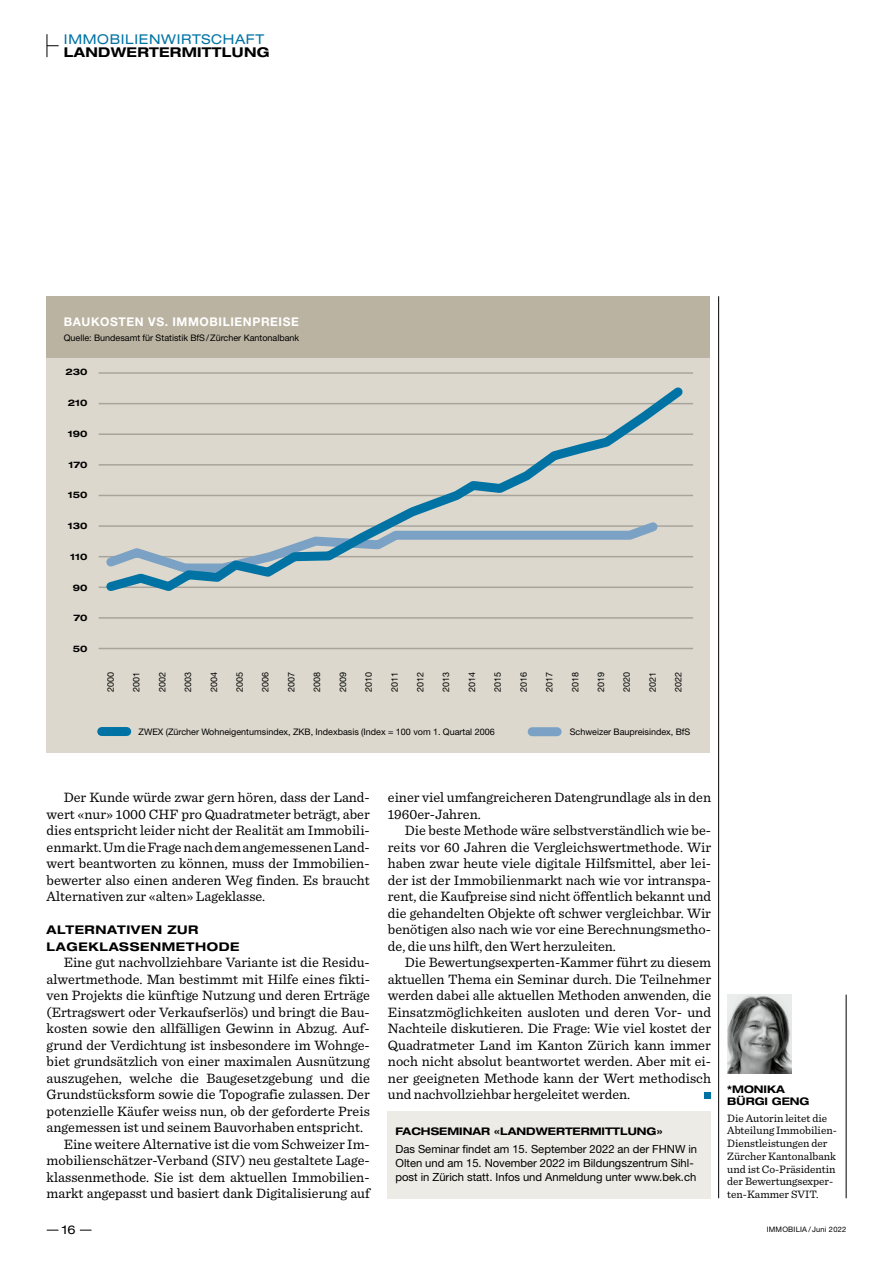
<style>
.page{position:relative;width:893px;height:1263px;background:#fff}
.page>*{position:absolute;margin:0;border:0;box-sizing:border-box;transform-origin:0 0}
.t1{font:14.25px/16.5px "Sentinel";color:#000;text-align:justify}
.t2{font:expanded 13.5px "Helvetica Neue LT Std";letter-spacing:.05em;color:#0073a4}
.t3{font:700 expanded 13.5px "Helvetica Neue LT Std";letter-spacing:.02em;color:#000}
.t4{font:700 expanded 12px/16.5px "Helvetica Neue LT Std";letter-spacing:.05em;color:#000}
.t5{font:700 12px "Helvetica Neue LT Std";letter-spacing:.05em;color:#fff}
.t6{font:expanded 12px "Helvetica Neue LT Std";color:#000}
.t7{font:11.25px/13.8px "Helvetica Neue LT Std";color:#000}
.t8{font:11.25px/12.8px "Sentinel";color:#000}
.t9{font:700 expanded 10.5px/12px "Helvetica Neue LT Std";color:#000}
.t10{font:9px "Helvetica Neue LT Std";color:#000}
.t11{font:700 expanded 9px "Helvetica Neue LT Std";color:#000}
.t12{font:7.5px "Helvetica Neue LT Std";letter-spacing:.025em;color:#000}
</style>
<div class="page">
<svg style="left:80px;top:1230px;width:12px;height:1px"></svg>
<svg style="left:705px;top:1093px;width:6px;height:6px"></svg>
<hr style="left:846px;top:995px;width:1px;height:203px;background:#000">
<img style="left:727px;top:995px;width:64px;height:79px">
<div style="left:387px;top:1111px;width:323px;height:87px;background:#edebe6"></div>
<div style="left:47px;top:296px;width:663px;height:62px;background:#bab3a1"></div>
<div style="left:47px;top:358px;width:663px;height:394px;background:#dcd8cd"></div>
<hr style="left:99px;top:648px;width:594px;height:1px;background:#000">
<hr style="left:99px;top:617px;width:594px;height:2px;background:#000">
<hr style="left:99px;top:586px;width:594px;height:2px;background:#000">
<hr style="left:99px;top:556px;width:594px;height:1px;background:#000">
<hr style="left:99px;top:525px;width:594px;height:2px;background:#000">
<hr style="left:99px;top:495px;width:594px;height:1px;background:#000">
<hr style="left:99px;top:464px;width:594px;height:2px;background:#000">
<hr style="left:99px;top:433px;width:594px;height:2px;background:#000">
<hr style="left:99px;top:372px;width:594px;height:2px;background:#000">
<hr style="left:99px;top:403px;width:594px;height:1px;background:#000">
<div style="left:102px;top:727px;width:25px;height:9px;background:#0073a4"></div>
<div style="left:532px;top:727px;width:25px;height:9px;background:#7ba2c4"></div>
<svg style="left:100px;top:387px;width:591px;height:204px"></svg>
<hr style="left:718px;top:296px;width:1px;height:902px;background:#000">
<svg style="left:47px;top:34px;width:12px;height:23px"></svg>
<p class="t2" style="left:64px;top:31px;width:202px">IMMOBILIENWIRTSCHAFT</p>
<p class="t3" style="left:64px;top:44px;width:207px">LANDWERTERMITTLUNG</p>
<p class="t5" style="left:64px;top:314px;width:237px">BAUKOSTEN VS. IMMOBILIENPREISE</p>
<p class="t10" style="left:64px;top:332px;width:237px">Quelle: Bundesamt für Statistik BfS/Zürcher Kantonalbank</p>
<p class="t11" style="left:66px;top:366px;width:23px">230</p>
<p class="t11" style="left:68px;top:397px;width:21px">210</p>
<p class="t11" style="left:68px;top:428px;width:21px">190</p>
<p class="t11" style="left:68px;top:459px;width:21px">170</p>
<p class="t11" style="left:68px;top:490px;width:21px">150</p>
<p class="t11" style="left:68px;top:520px;width:21px">130</p>
<p class="t11" style="left:70px;top:551px;width:19px">110</p>
<p class="t11" style="left:73px;top:582px;width:16px">90</p>
<p class="t11" style="left:73px;top:613px;width:16px">70</p>
<p class="t11" style="left:73px;top:643px;width:16px">50</p>
<p class="t10" style="left:105px;top:692px;width:22px;rotate:-90deg">2000</p>
<p class="t10" style="left:131px;top:692px;width:22px;rotate:-90deg">2001</p>
<p class="t10" style="left:157px;top:692px;width:22px;rotate:-90deg">2002</p>
<p class="t10" style="left:183px;top:692px;width:22px;rotate:-90deg">2003</p>
<p class="t10" style="left:208px;top:692px;width:22px;rotate:-90deg">2004</p>
<p class="t10" style="left:234px;top:692px;width:22px;rotate:-90deg">2005</p>
<p class="t10" style="left:260px;top:692px;width:22px;rotate:-90deg">2006</p>
<p class="t10" style="left:286px;top:692px;width:22px;rotate:-90deg">2007</p>
<p class="t10" style="left:312px;top:692px;width:22px;rotate:-90deg">2008</p>
<p class="t10" style="left:337px;top:692px;width:22px;rotate:-90deg">2009</p>
<p class="t10" style="left:363px;top:692px;width:22px;rotate:-90deg">2010</p>
<p class="t10" style="left:389px;top:692px;width:22px;rotate:-90deg">2011</p>
<p class="t10" style="left:415px;top:692px;width:22px;rotate:-90deg">2012</p>
<p class="t10" style="left:441px;top:692px;width:22px;rotate:-90deg">2013</p>
<p class="t10" style="left:467px;top:692px;width:22px;rotate:-90deg">2014</p>
<p class="t10" style="left:492px;top:692px;width:22px;rotate:-90deg">2015</p>
<p class="t10" style="left:518px;top:692px;width:22px;rotate:-90deg">2016</p>
<p class="t10" style="left:544px;top:692px;width:22px;rotate:-90deg">2017</p>
<p class="t10" style="left:570px;top:692px;width:22px;rotate:-90deg">2018</p>
<p class="t10" style="left:596px;top:692px;width:22px;rotate:-90deg">2019</p>
<p class="t10" style="left:621px;top:692px;width:22px;rotate:-90deg">2020</p>
<p class="t10" style="left:647px;top:692px;width:22px;rotate:-90deg">2021</p>
<p class="t10" style="left:673px;top:692px;width:22px;rotate:-90deg">2022</p>
<p class="t10" style="left:570px;top:726px;width:122px">Schweizer Baupreisindex, BfS</p>
<p class="t10" style="left:139px;top:726px;width:358px">ZWEX (Zürcher Wohneigentumsindex, ZKB, Indexbasis (Index = 100 vom 1. Quartal 2006</p>
<p class="t1" style="left:47px;top:788px;width:325px;text-indent:17px">Der Kunde würde zwar gern hören, dass der Land&shy;wert «nur» 1000 CHF pro Quadratmeter beträgt, aber dies entspricht leider nicht der Realität am Immobili&shy;enmarkt. Um die Frage nach dem angemessenen Land&shy;wert beantworten zu können, muss der Immobilien&shy;bewerter also einen anderen Weg finden. Es braucht Alternativen zur «alten» Lageklasse.</p>
<p class="t4" style="left:47px;top:921px;width:194px">ALTERNATIVEN ZUR<br>LAGEKLASSENMETHODE</p>
<p class="t1" style="left:64px;top:953px;width:308px">Eine gut nachvollziehbare Variante ist die Residu-</p>
<p class="t1" style="left:47px;top:970px;width:325px">alwertmethode. Man bestimmt mit Hilfe eines fikti-</p>
<p class="t1" style="left:47px;top:986px;width:325px">ven Projekts die künftige Nutzung und deren Erträge</p>
<p class="t1" style="left:47px;top:1003px;width:325px">(Ertragswert oder Verkaufserlös) und bringt die Bau-</p>
<p class="t1" style="left:47px;top:1019px;width:325px">kosten sowie den allfälligen Gewinn in Abzug. Auf-</p>
<p class="t1" style="left:47px;top:1036px;width:325px">grund der Verdichtung ist insbesondere im Wohnge-</p>
<p class="t1" style="left:47px;top:1052px;width:325px">biet grundsätzlich von einer maximalen Ausnützung</p>
<p class="t1" style="left:47px;top:1069px;width:325px">auszugehen, welche die Baugesetzgebung und die</p>
<p class="t1" style="left:47px;top:1085px;width:325px">Grundstücksform sowie die Topografie zulassen. Der</p>
<p class="t1" style="left:47px;top:1102px;width:325px">potenzielle Käufer weiss nun, ob der geforderte Preis</p>
<p class="t1" style="left:47px;top:1118px;width:318px">angemessen ist und seinem Bauvorhaben entspricht.</p>
<p class="t1" style="left:64px;top:1135px;width:308px">Eine weitere Alternative ist die vom Schweizer Im-</p>
<p class="t1" style="left:47px;top:1151px;width:325px">mobilienschätzer-Verband (SIV) neu gestaltete Lage-</p>
<p class="t1" style="left:47px;top:1168px;width:325px">klassenmethode. Sie ist dem aktuellen Immobilien-</p>
<p class="t1" style="left:47px;top:1184px;width:325px">markt angepasst und basiert dank Digitalisierung auf</p>
<p class="t1" style="left:388px;top:788px;width:325px">einer viel umfangreicheren Datengrundlage als in den<br>1960er-Jahren.</p>
<p class="t1" style="left:388px;top:821px;width:325px;text-indent:17px">Die beste Methode wäre selbstverständlich wie be&shy;reits vor 60 Jahren die Vergleichswertmethode. Wir haben zwar heute viele digitale Hilfsmittel, aber lei&shy;der ist der Immobilienmarkt nach wie vor intranspa&shy;rent, die Kaufpreise sind nicht öffentlich bekannt und die gehandelten Objekte oft schwer vergleichbar. Wir benötigen also nach wie vor eine Berechnungsmetho&shy;de, die uns hilft, den Wert herzuleiten.</p>
<p class="t1" style="left:388px;top:953px;width:325px;text-indent:17px">Die Bewertungsexperten-Kammer führt zu diesem aktuellen Thema ein Seminar durch. Die Teilnehmer werden dabei alle aktuellen Methoden anwenden, die Einsatzmöglichkeiten ausloten und deren Vor- und Nachteile diskutieren. Die Frage: Wie viel kostet der Quadratmeter Land im Kanton Zürich kann immer noch nicht absolut beantwortet werden. Aber mit ei&shy;ner geeigneten Methode kann der Wert methodisch und nachvollziehbar hergeleitet werden.</p>
<p class="t9" style="left:395px;top:1125px;width:269px">FACHSEMINAR «LANDWERTERMITTLUNG»</p>
<p class="t7" style="left:395px;top:1142px;width:303px">Das Seminar findet am 15. September 2022 an der FHNW in<br>Olten und am 15. November 2022 im Bildungszentrum Sihl&shy;post in Zürich statt. Infos und Anmeldung unter www.bek.ch</p>
<p class="t9" style="left:727px;top:1083px;width:84px">*MONIKA<br>BÜRGI GENG</p>
<p class="t8" style="left:727px;top:1111px;width:111px">Die Autorin leitet die<br>Abteilung Immobilien-<br>Dienstleistungen der<br>Zürcher Kantonalbank und ist Co-Präsidentin der Bewertungsexper&shy;ten-Kammer SVIT.</p>
<p class="t6" style="left:62px;top:1222px;width:15px">16</p>
<p class="t12" style="left:767px;top:1225px;width:81px">IMMOBILIA / Juni 2022</p>
</div>
